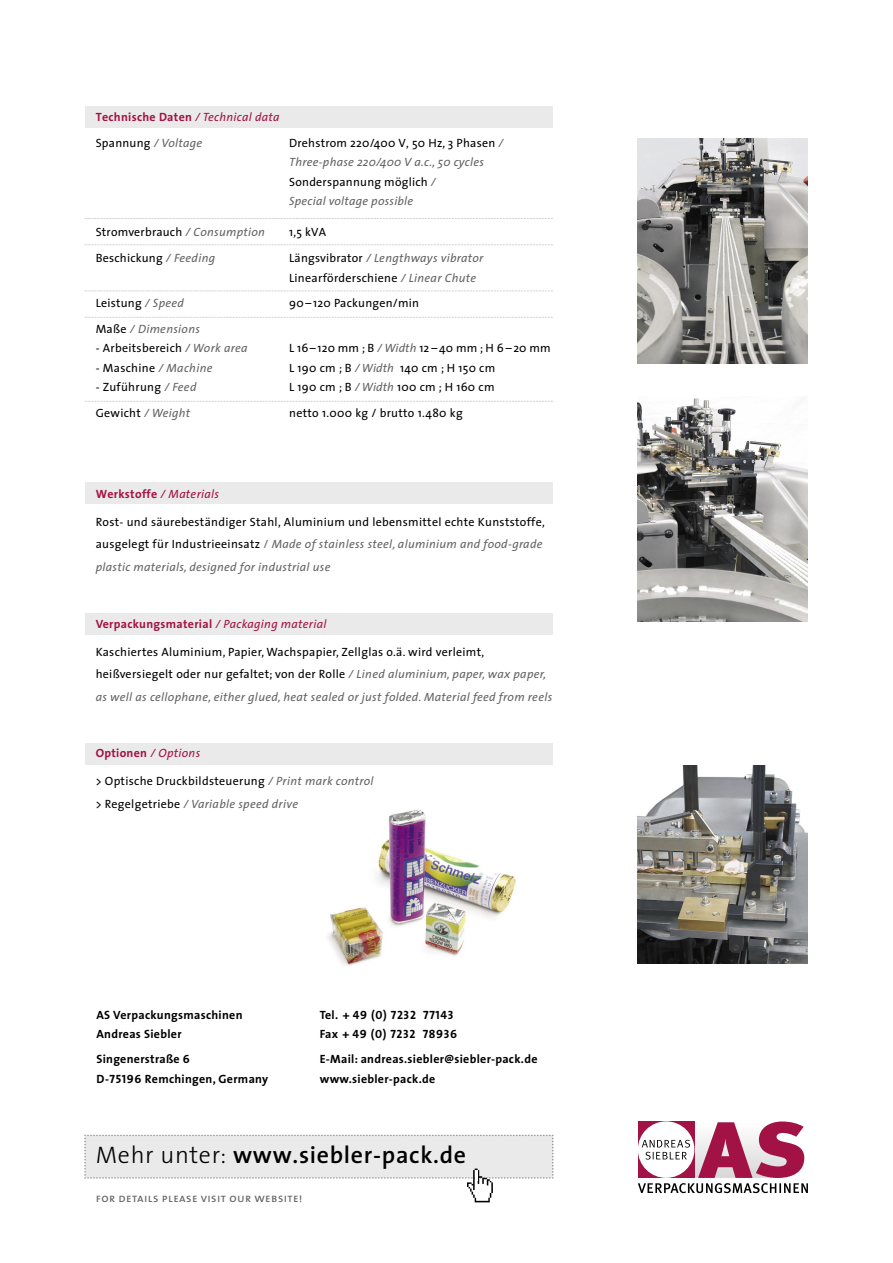
<style>
.page{position:relative;width:893px;height:1263px;background:#fff}
.page>*{position:absolute;margin:0;border:0;box-sizing:border-box;transform-origin:0 0}
.t1{font:700 24px "The Sans CV Semi";letter-spacing:.03em;color:#000}
.t2{font:12px/22.5px "The Sans CV";letter-spacing:.025em;color:#000}
.t3{font:12px/19.5px "The Sans CV Bold";letter-spacing:.025em;color:#000}
.t4{font:italic 12px/19.5px "The Sans CV";letter-spacing:.02em;color:#636363}
.t5{font:12px "The Sans CV Bold";letter-spacing:.025em;color:#a31244}
.t6{font:12px/19.5px "The Sans CV Bold Caps";letter-spacing:.055em;color:#000}
.t7{font:12px "The Sans CV Caps";letter-spacing:.035em;color:#636363}
.s1{font-family:"The Sans CV";font-style:italic}
.s2{font-style:italic;color:#636363}
.s3{font-style:normal;color:#000}
.s4{color:#636363}
.s5{font-family:"The Sans CV Bold Caps"}
.s6{font-family:"The Sans CV Bold"}
.s7{font-family:"The Sans CV Light";font-weight:400}
</style>
<div class="page">
<svg style="left:638px;top:1121px;width:170px;height:72px"></svg>
<div style="left:85px;top:743px;width:468px;height:22px;background:#eaeaea"></div>
<div style="left:85px;top:483px;width:468px;height:21px;background:#eaeaea"></div>
<div style="left:85px;top:106px;width:468px;height:22px;background:#eaeaea"></div>
<div style="left:85px;top:613px;width:468px;height:22px;background:#eaeaea"></div>
<svg style="left:85px;top:218px;width:468px;height:1px"></svg>
<svg style="left:85px;top:244px;width:468px;height:1px"></svg>
<svg style="left:86px;top:291px;width:467px;height:1px"></svg>
<svg style="left:85px;top:317px;width:468px;height:1px"></svg>
<svg style="left:85px;top:401px;width:468px;height:1px"></svg>
<img style="left:467px;top:1181px;width:26px;height:22px">
<svg style="left:84px;top:1135px;width:470px;height:46px;background:#e8e8e8"></svg>
<img style="left:638px;top:138px;width:170px;height:226px">
<img style="left:638px;top:398px;width:170px;height:223px">
<img style="left:638px;top:765px;width:170px;height:199px">
<img style="left:328px;top:810px;width:188px;height:156px">
<p class="t5" style="left:96px;top:107px;width:185px">Technische Daten <span class="s1">/ Technical data</span></p>
<p class="t2" style="left:96px;top:131px;width:108px">Spannung <span class="s2">/ Voltage</span></p>
<p class="t4" style="left:289px;top:133px;width:216px"><span class="s3">Drehstrom 220/400 V, 50 Hz, 3 Phasen</span> /<br>Three-phase 220/400 V a.c., 50 cycles<br><span class="s3">Sonderspannung möglich</span> /<br>Special voltage possible</p>
<p class="t2" style="left:96px;top:221px;width:171px">Stromverbrauch <span class="s2">/ Consumption</span></p>
<p class="t2" style="left:289px;top:221px;width:39px">1,5 kVA</p>
<p class="t2" style="left:96px;top:246px;width:121px">Beschickung <span class="s2">/ Feeding</span></p>
<p class="t2" style="left:289px;top:248px;width:196px;line-height:19.5px">Längsvibrator <span class="s2">/ Lengthways vibrator<br></span>Linearförderschiene <span class="s2">/ Linear Chute</span></p>
<p class="t2" style="left:96px;top:291px;width:90px">Leistung <span class="s2">/ Speed</span></p>
<p class="t2" style="left:289px;top:291px;width:131px">90– 120 Packungen/min</p>
<p class="t4" style="left:96px;top:318px;width:106px"><span class="s3">Maße</span> / Dimensions</p>
<p class="t2" style="left:96px;top:336px;width:154px">- Arbeitsbereich <span class="s2">/ Work area</span></p>
<p class="t2" style="left:289px;top:336px;width:263px">L 16– 120 mm ; B <span class="s2">/ Width</span> 12 – 40 mm ; H 6 – 20 mm</p>
<p class="t2" style="left:96px;top:356px;width:118px">- Maschine <span class="s2">/ Machine</span></p>
<p class="t2" style="left:289px;top:356px;width:208px">L 190 cm ; B <span class="s2">/ Width</span> 140 cm ; H 150 cm</p>
<p class="t2" style="left:96px;top:375px;width:102px">- Zuführung <span class="s2">/ Feed</span></p>
<p class="t2" style="left:289px;top:375px;width:207px">L 190 cm ; B <span class="s2">/ Width</span> 100 cm ; H 160 cm</p>
<p class="t2" style="left:96px;top:401px;width:96px">Gewicht <span class="s2">/ Weight</span></p>
<p class="t2" style="left:289px;top:401px;width:175px">netto 1.000 kg / brutto 1.480 kg</p>
<p class="t5" style="left:96px;top:484px;width:125px">Werkstoffe <span class="s1">/ Materials</span></p>
<p class="t2" style="left:96px;top:510px;width:451px">Rost- und säurebeständiger Stahl, Aluminium und lebensmittel echte Kunststoffe, ausgelegt für Industrieeinsatz <span class="s4">/</span> <span class="s2">Made of stainless steel, aluminium and food-grade plastic materials, designed for industrial use</span></p>
<p class="t5" style="left:96px;top:613px;width:232px">Verpackungsmaterial <span class="s1">/ Packaging material</span></p>
<p class="t2" style="left:96px;top:640px;width:458px">Kaschiertes Aluminium, Papier, Wachspapier, Zellglas o.ä. wird verleimt, heißversiegelt oder nur gefaltet; von der Rolle <span class="s2">/ Lined aluminium, paper, wax paper, as well as cellophane, either glued, heat sealed or just folded. Material feed from reels</span></p>
<p class="t5" style="left:96px;top:743px;width:106px">Optionen <span class="s1">/ Options</span></p>
<p class="t2" style="left:96px;top:769px;width:279px">&gt; Optische Druckbildsteuerung <span class="s2">/ Print mark control </span>&gt; Regelgetriebe <span class="s2">/ Variable speed drive</span></p>
<p class="t3" style="left:96px;top:1004px;width:148px">AS Verpackungsmaschinen<br>Andreas Siebler</p>
<p class="t3" style="left:96px;top:1049px;width:173px">Singenerstraße <span class="s5">6<br>D-75196</span> Remchingen, Germany</p>
<p class="t6" style="left:320px;top:1004px;width:139px"><span class="s6">Tel.</span> + 49 (0) 7232 77143<br><span class="s6">Fax</span> + 49 (0) 7232 78936</p>
<p class="t3" style="left:320px;top:1049px;width:219px">E-Mail: andreas.siebler@siebler-pack.de www.siebler-pack.de</p>
<h1 class="t1" style="left:96px;top:1135px;width:372px"><span class="s7">Mehr unter:</span> www.siebler-pack.de</h1>
<p class="t7" style="left:96px;top:1187px;width:208px">for details please visit our website!</p>
</div>
